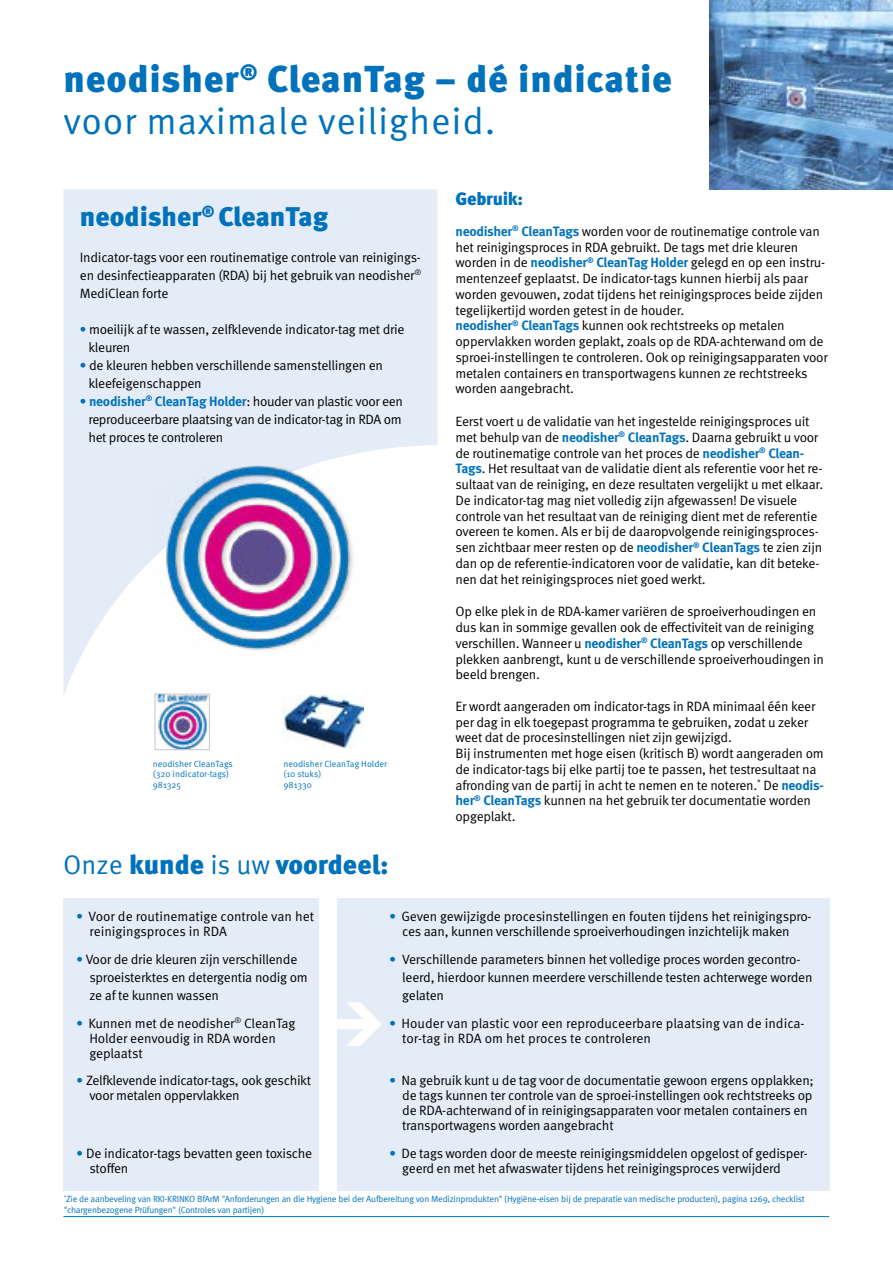
<style>
.page{position:relative;width:893px;height:1263px;background:#fff}
.page>*{position:absolute;margin:0;border:0;box-sizing:border-box;transform-origin:0 0}
.t1{font:900 37.5px/42px "Meta Pro";letter-spacing:.02em;color:#0072bb}
.t2{font:900 27px "Meta Pro";color:#0072bb}
.t3{font:900 18px "Meta Pro";letter-spacing:-.02em;color:#0072bb}
.t4{font:13.5px/15.8px "Meta Pro";letter-spacing:-.02em;color:#000}
.t5{font:13.5px/15px "Meta Pro";color:#000}
.t6{font:9px/10.8px "Meta Pro";letter-spacing:-.025em;color:#0072bb}
.t7{font:9px/10.5px "Meta Pro";color:#0072bb}
.s1{font-weight:400}
.s2{font-weight:900;color:#0072bb}
.s3{font-weight:700;color:#0072bb}
</style>
<div class="page">
<hr style="left:63px;top:1216px;width:766px;height:1px;background:#0072bb">
<svg style="left:63px;top:189px;width:374px;height:508px;fill:#e4ecf8"></svg>
<div style="left:64px;top:898px;width:255px;height:293px;background:#e4ecf8"></div>
<div style="left:337px;top:898px;width:492px;height:293px;background:#e4ecf8"></div>
<svg style="left:337px;top:1002px;width:45px;height:44px"></svg>
<img style="left:148px;top:466px;width:216px;height:206px">
<img style="left:157px;top:696px;width:51px;height:52px">
<div style="left:155px;top:694px;width:55px;height:56px;border:1px solid #c6c6c6"></div>
<img style="left:709px;top:0;width:184px;height:189px">
<img style="left:283px;top:695px;width:81px;height:53px">
<h1 class="t1" style="left:63px;top:57px;width:610px">neodisher<sup>®</sup> CleanTag – dé indicatie <span class="s1">voor maximale veiligheid.</span></h1>
<h2 class="t2" style="left:80px;top:195px;width:250px">neodisher<sup>®</sup> CleanTag</h2>
<p class="t4" style="left:80px;top:247px;width:343px;line-height:18px;text-align:justify">Indicator-tags voor een routinematige controle van reinigings&shy;en desinfectieapparaten (RDA) bij het gebruik van neodisher<sup>® </sup>MediClean forte</p>
<p class="t4" style="left:88px;top:319px;width:318px;line-height:18px;text-indent:-9px"><span class="s2">•</span> moeilijk af te wassen, zelfklevende indicator-tag met drie kleuren</p>
<p class="t4" style="left:88px;top:355px;width:296px;line-height:18px;text-indent:-9px"><span class="s2">•</span> de kleuren hebben verschillende samenstellingen en kleefeigenschappen</p>
<p class="t4" style="left:88px;top:391px;width:316px;line-height:18px;text-align:justify;text-indent:-8px"><span class="s2">•</span> <span class="s3">neodisher</span><sup>®</sup> <span class="s3">CleanTag Holder</span>: houder van plastic voor een reproduceerbare plaatsing van de indicator-tag in RDA om het proces te controleren</p>
<p class="t7" style="left:153px;top:758px;width:82px">neodisher CleanTags (320 indicator-tags)<br>981325</p>
<p class="t7" style="left:283px;top:758px;width:105px">neodisher CleanTag Holder (10 stuks)<br>981330</p>
<h2 class="t2" style="left:63px;top:843px;width:327px"><span class="s1">Onze</span> kunde <span class="s1">is uw</span> voordeel:</h2>
<h3 class="t3" style="left:455px;top:184px;width:69px">Gebruik:</h3>
<p class="t4" style="left:455px;top:222px;width:374px"><span class="s3">neodisher</span><sup>®</sup> <span class="s3">CleanTags</span> worden voor de routinematige controle van het reinigingsproces in RDA gebruikt. De tags met drie kleuren worden in de <span class="s3">neodisher</span><sup>®</sup> <span class="s3">CleanTag Holder</span> gelegd en op een instru&shy;mentenzeef geplaatst. De indicator-tags kunnen hierbij als paar worden gevouwen, zodat tijdens het reinigingsproces beide zijden tegelijkertijd worden getest in de houder.<br><span class="s3">neodisher</span><sup>®</sup> <span class="s3">CleanTags</span> kunnen ook rechtstreeks op metalen oppervlakken worden geplakt, zoals op de RDA-achterwand om de sproei-instellingen te controleren. Ook op reinigingsapparaten voor metalen containers en transportwagens kunnen ze rechtstreeks worden aangebracht.</p>
<p class="t4" style="left:455px;top:413px;width:369px">Eerst voert u de validatie van het ingestelde reinigingsproces uit met behulp van de <span class="s3">neodisher</span><sup>®</sup> <span class="s3">CleanTags</span>. Daarna gebruikt u voor de routinematige controle van het proces de <span class="s3">neodisher</span><sup>®</sup> <span class="s3">Clean-Tags</span>. Het resultaat van de validatie dient als referentie voor het re&shy;sultaat van de reiniging, en deze resultaten vergelijkt u met elkaar.<br>De indicator-tag mag niet volledig zijn afgewassen! De visuele controle van het resultaat van de reiniging dient met de referentie overeen te komen. Als er bij de daaropvolgende reinigingsproces&shy;sen zichtbaar meer resten op de <span class="s3">neodisher</span><sup>®</sup> <span class="s3">CleanTags</span> te zien zijn dan op de referentie-indicatoren voor de validatie, kan dit beteke&shy;nen dat het reinigingsproces niet goed werkt.</p>
<p class="t4" style="left:455px;top:603px;width:370px">Op elke plek in de RDA-kamer variëren de sproeiverhoudingen en dus kan in sommige gevallen ook de effectiviteit van de reiniging verschillen. Wanneer u <span class="s3">neodisher</span><sup>®</sup> <span class="s3">CleanTags</span> op verschillende plekken aanbrengt, kunt u de verschillende sproeiverhoudingen in beeld brengen.</p>
<p class="t4" style="left:455px;top:697px;width:370px">Er wordt aangeraden om indicator-tags in RDA minimaal één keer per dag in elk toegepast programma te gebruiken, zodat u zeker weet dat de procesinstellingen niet zijn gewijzigd.<br>Bij instrumenten met hoge eisen (kritisch B) wordt aangeraden om de indicator-tags bij elke partij toe te passen, het testresultaat na afronding van de partij in acht te nemen en te noteren.<sup>*</sup> De <span class="s3">neodis&shy;her</span><sup>®</sup> <span class="s3">CleanTags</span> kunnen na het gebruik ter documentatie worden opgeplakt.</p>
<p class="t5" style="left:89px;top:907px;width:226px;text-indent:-13px"><span class="s2">•</span> Voor de routinematige controle van het reinigingsproces in RDA</p>
<p class="t4" style="left:89px;top:949px;width:220px;line-height:18px;text-indent:-13px"><span class="s2">•</span> Voor de drie kleuren zijn verschillende sproeisterktes en detergentia nodig om ze af te kunnen wassen</p>
<p class="t4" style="left:89px;top:1014px;width:208px;line-height:15px;text-indent:-13px"><span class="s2">•</span> Kunnen met de neodisher<sup>®</sup> CleanTag<br>Holder eenvoudig in RDA worden geplaatst</p>
<p class="t4" style="left:89px;top:1072px;width:223px;line-height:15px;text-indent:-13px"><span class="s2">•</span> Zelfklevende indicator-tags, ook geschikt voor metalen oppervlakken</p>
<p class="t4" style="left:89px;top:1145px;width:224px;line-height:15px;text-indent:-13px"><span class="s2">•</span> De indicator-tags bevatten geen toxische stoffen</p>
<p class="t4" style="left:402px;top:907px;width:411px;line-height:15px;text-indent:-13px"><span class="s2">•</span> Geven gewijzigde procesinstellingen en fouten tijdens het reinigingspro&shy;ces aan, kunnen verschillende sproeiverhoudingen inzichtelijk maken</p>
<p class="t4" style="left:402px;top:949px;width:412px;line-height:18px;text-indent:-13px"><span class="s2">•</span> Verschillende parameters binnen het volledige proces worden gecontro&shy;leerd, hierdoor kunnen meerdere verschillende testen achterwege worden gelaten</p>
<p class="t5" style="left:402px;top:1014px;width:404px;text-indent:-13px"><span class="s2">•</span> Houder van plastic voor een reproduceerbare plaatsing van de indica&shy;tor-tag in RDA om het proces te controleren</p>
<p class="t4" style="left:402px;top:1072px;width:413px;line-height:15px;text-indent:-13px"><span class="s2">•</span> Na gebruik kunt u de tag voor de documentatie gewoon ergens opplakken; de tags kunnen ter controle van de sproei-instellingen ook rechtstreeks op de RDA-achterwand of in reinigingsapparaten voor metalen containers en transportwagens worden aangebracht</p>
<p class="t4" style="left:402px;top:1145px;width:407px;line-height:15px;text-indent:-13px"><span class="s2">•</span> De tags worden door de meeste reinigingsmiddelen opgelost of gedisper&shy;geerd en met het afwaswater tijdens het reinigingsproces verwijderd</p>
<p class="t6" style="left:64px;top:1193px;width:742px"><sup>*</sup>Zie de aanbeveling van RKI-KRINKO BfArM "Anforderungen an die Hygiene bei der Aufbereitung von Medizinprodukten" (Hygiëne-eisen bij de preparatie van medische producten), pagina 1269, checklist "chargenbezogene Prüfungen" (Controles van partijen)</p>
</div>
